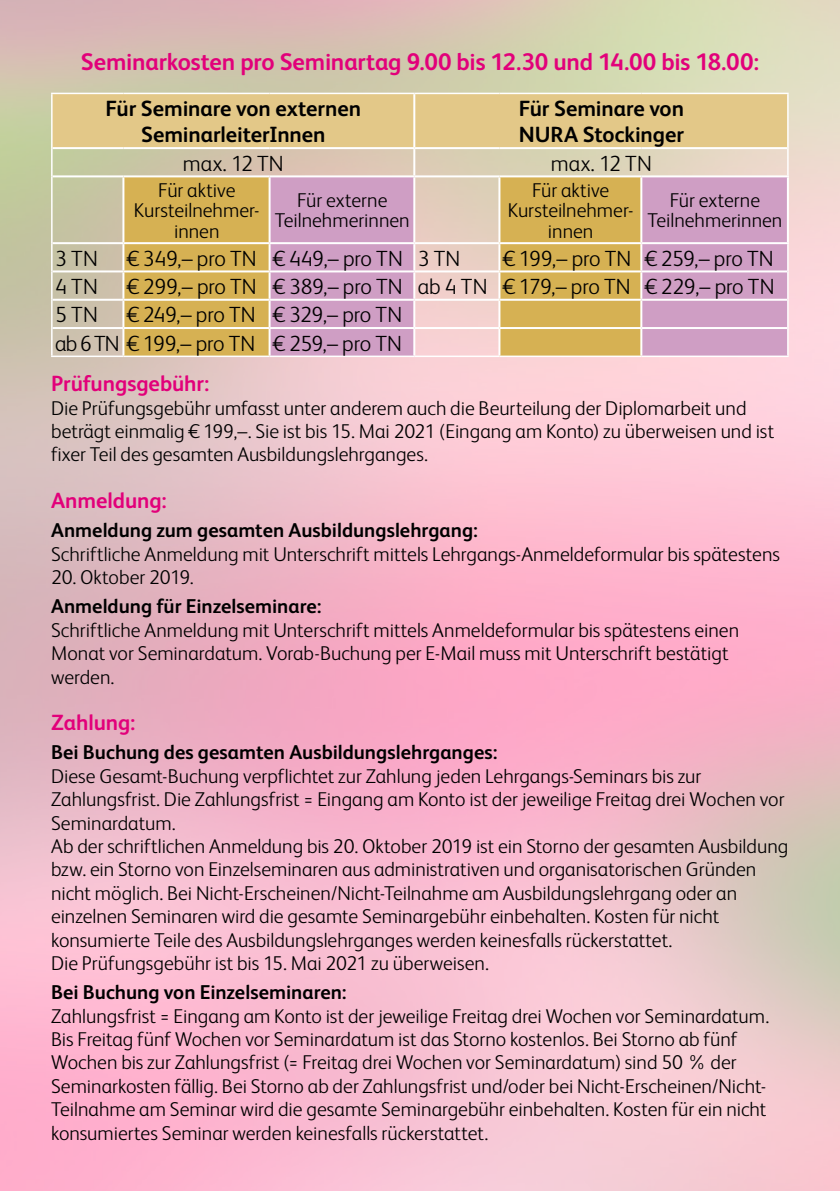
<style>
.page{position:relative;width:840px;height:1191px;background:#fff}
.page>*{position:absolute;margin:0;border:0;box-sizing:border-box;transform-origin:0 0}
.Fliesst_11pt-reg{font:700 24px "FS Albert";letter-spacing:-.005em;color:#e2007a}
.Fliesst_11pt-reg-2{font:300 22px "FS Albert";letter-spacing:-.01em;color:#000}
.Fliesst_11pt-reg-3{font:700 22px/26.4px "FS Albert";letter-spacing:-.005em;color:#000;text-align:center}
.Fliesst_11pt-reg-4{font:700 22px "FS Albert";letter-spacing:-.005em;color:#e2007a}
.Fliesst_11pt-reg-5{font:300 20px/23.4px "FS Albert";color:#000}
.Fliesst_11pt-reg-6{font:700 20px "FS Albert";color:#000}
</style>
<div class="page">
<div style="left:53px;top:94px;width:733px;height:53px;background:#e3c888"></div>
<div style="left:124px;top:177px;width:144px;height:178px;background:#d6b153"></div>
<svg style="left:270px;top:177px;width:516px;height:178px;fill:#cf9ec4"></svg>
<hr style="left:413px;top:94px;width:2px;height:53px;background:#fff">
<hr style="left:413px;top:177px;width:2px;height:65px;background:#fff">
<hr style="left:498px;top:177px;width:2px;height:65px;background:#fff">
<hr style="left:640px;top:177px;width:2px;height:65px;background:#fff">
<hr style="left:123px;top:242px;width:146px;height:2px;background:#fff">
<hr style="left:269px;top:242px;width:145px;height:2px;background:#fff">
<hr style="left:414px;top:242px;width:85px;height:2px;background:#fff">
<hr style="left:413px;top:244px;width:2px;height:26px;background:#fff">
<hr style="left:499px;top:242px;width:142px;height:2px;background:#fff">
<hr style="left:498px;top:244px;width:2px;height:26px;background:#fff">
<hr style="left:641px;top:242px;width:147px;height:2px;background:#fff">
<hr style="left:640px;top:244px;width:2px;height:26px;background:#fff">
<hr style="left:123px;top:270px;width:146px;height:2px;background:#fff">
<hr style="left:269px;top:270px;width:145px;height:2px;background:#fff">
<hr style="left:414px;top:270px;width:85px;height:2px;background:#fff">
<hr style="left:413px;top:272px;width:2px;height:27px;background:#fff">
<hr style="left:499px;top:270px;width:142px;height:2px;background:#fff">
<hr style="left:498px;top:272px;width:2px;height:27px;background:#fff">
<hr style="left:641px;top:270px;width:145px;height:2px;background:#fff">
<hr style="left:640px;top:272px;width:2px;height:27px;background:#fff">
<hr style="left:123px;top:299px;width:146px;height:2px;background:#fff">
<hr style="left:269px;top:299px;width:145px;height:2px;background:#fff">
<hr style="left:414px;top:299px;width:85px;height:2px;background:#fff">
<hr style="left:413px;top:301px;width:2px;height:26px;background:#fff">
<hr style="left:499px;top:299px;width:142px;height:2px;background:#fff">
<hr style="left:498px;top:301px;width:2px;height:26px;background:#fff">
<hr style="left:641px;top:299px;width:145px;height:2px;background:#fff">
<hr style="left:640px;top:301px;width:2px;height:26px;background:#fff">
<hr style="left:123px;top:327px;width:146px;height:2px;background:#fff">
<hr style="left:269px;top:327px;width:145px;height:2px;background:#fff">
<hr style="left:414px;top:327px;width:85px;height:2px;background:#fff">
<hr style="left:413px;top:329px;width:2px;height:26px;background:#fff">
<hr style="left:499px;top:327px;width:142px;height:2px;background:#fff">
<hr style="left:498px;top:329px;width:2px;height:26px;background:#fff">
<hr style="left:641px;top:327px;width:145px;height:2px;background:#fff">
<hr style="left:640px;top:329px;width:2px;height:26px;background:#fff">
<p class="Fliesst_11pt-reg" style="left:81px;top:47px;width:679px">Seminarkosten pro Seminartag 9.00 bis 12.30 und 14.00 bis 18.00:</p>
<p class="Fliesst_11pt-reg-3" style="left:105px;top:95px;width:257px">Für Seminare von externen<br>SeminarleiterInnen</p>
<p class="Fliesst_11pt-reg-3" style="left:518px;top:95px;width:167px;text-align:left">Für Seminare von<br>NURA Stockinger</p>
<p class="Fliesst_11pt-reg-2" style="left:183px;top:150px;width:102px">max. 12 TN</p>
<p class="Fliesst_11pt-reg-2" style="left:550px;top:150px;width:102px">max. 12 TN</p>
<p class="Fliesst_11pt-reg-5" style="left:134px;top:180px;width:127px;line-height:20px;text-align:center">Für aktive<br>Kursteilnehmer&shy;innen</p>
<p class="Fliesst_11pt-reg-5" style="left:274px;top:190px;width:136px;line-height:20px;text-align:center">Für externe<br>Teilnehmerinnen</p>
<p class="Fliesst_11pt-reg-5" style="left:507px;top:180px;width:127px;line-height:20px;text-align:center">Für aktive<br>Kursteilnehmer&shy;innen</p>
<p class="Fliesst_11pt-reg-5" style="left:647px;top:190px;width:136px;line-height:20px;text-align:center">Für externe<br>Teilnehmerinnen</p>
<p class="Fliesst_11pt-reg-2" style="left:55px;top:245px;width:44px">3 TN</p>
<p class="Fliesst_11pt-reg-2" style="left:127px;top:245px;width:131px">€ 349,– pro TN</p>
<p class="Fliesst_11pt-reg-2" style="left:273px;top:245px;width:131px">€ 449,– pro TN</p>
<p class="Fliesst_11pt-reg-2" style="left:417px;top:245px;width:44px">3 TN</p>
<p class="Fliesst_11pt-reg-2" style="left:502px;top:245px;width:130px">€ 199,– pro TN</p>
<p class="Fliesst_11pt-reg-2" style="left:644px;top:245px;width:130px">€ 259,– pro TN</p>
<p class="Fliesst_11pt-reg-2" style="left:55px;top:274px;width:44px">4 TN</p>
<p class="Fliesst_11pt-reg-2" style="left:127px;top:274px;width:131px">€ 299,– pro TN</p>
<p class="Fliesst_11pt-reg-2" style="left:273px;top:274px;width:131px">€ 389,– pro TN</p>
<p class="Fliesst_11pt-reg-2" style="left:417px;top:274px;width:71px">ab 4 TN</p>
<p class="Fliesst_11pt-reg-2" style="left:502px;top:274px;width:129px">€ 179,– pro TN</p>
<p class="Fliesst_11pt-reg-2" style="left:644px;top:274px;width:131px">€ 229,– pro TN</p>
<p class="Fliesst_11pt-reg-2" style="left:55px;top:302px;width:44px">5 TN</p>
<p class="Fliesst_11pt-reg-2" style="left:127px;top:302px;width:130px">€ 249,– pro TN</p>
<p class="Fliesst_11pt-reg-2" style="left:273px;top:302px;width:131px">€ 329,– pro TN</p>
<p class="Fliesst_11pt-reg-2" style="left:55px;top:330px;width:201px">ab 6 TN € 199,– pro TN</p>
<p class="Fliesst_11pt-reg-2" style="left:273px;top:330px;width:130px">€ 259,– pro TN</p>
<p class="Fliesst_11pt-reg-4" style="left:51px;top:371px;width:160px">Prüfungsgebühr:</p>
<p class="Fliesst_11pt-reg-5" style="left:51px;top:396px;width:724px">Die Prüfungsgebühr umfasst unter anderem auch die Beurteilung der Diplomarbeit und beträgt einmalig € 199,–. Sie ist bis 15. Mai 2021 (Eingang am Konto) zu überweisen und ist fixer Teil des gesamten Ausbildungslehrganges.</p>
<p class="Fliesst_11pt-reg-4" style="left:51px;top:488px;width:117px">Anmeldung:</p>
<p class="Fliesst_11pt-reg-6" style="left:51px;top:519px;width:428px">Anmeldung zum gesamten Ausbildungslehrgang:</p>
<p class="Fliesst_11pt-reg-5" style="left:51px;top:542px;width:730px">Schriftliche Anmeldung mit Unterschrift mittels Lehrgangs-Anmeldeformular bis spätestens</p>
<p class="Fliesst_11pt-reg-5" style="left:51px;top:565px;width:144px">20. Oktober 2019.</p>
<p class="Fliesst_11pt-reg-6" style="left:51px;top:595px;width:272px">Anmeldung für Einzelseminare:</p>
<p class="Fliesst_11pt-reg-5" style="left:51px;top:618px;width:689px">Schriftliche Anmeldung mit Unterschrift mittels Anmeldeformular bis spätestens einen<br>Monat vor Seminardatum. Vorab-Buchung per E-Mail muss mit Unterschrift bestätigt werden.</p>
<p class="Fliesst_11pt-reg-4" style="left:51px;top:710px;width:86px">Zahlung:</p>
<p class="Fliesst_11pt-reg-6" style="left:51px;top:741px;width:447px">Bei Buchung des gesamten Ausbildungslehrganges:</p>
<p class="Fliesst_11pt-reg-5" style="left:51px;top:764px;width:734px">Diese Gesamt-Buchung verpflichtet zur Zahlung jeden Lehrgangs-Seminars bis zur<br>Zahlungsfrist. Die Zahlungsfrist = Eingang am Konto ist der jeweilige Freitag drei Wochen vor<br>Seminardatum.</p>
<p class="Fliesst_11pt-reg-5" style="left:51px;top:834px;width:738px">Ab der schriftlichen Anmeldung bis 20. Oktober 2019 ist ein Storno der gesamten Ausbildung bzw. ein Storno von Einzelseminaren aus administrativen und organisatorischen Gründen nicht möglich. Bei Nicht-Erscheinen/Nicht-Teilnahme am Ausbildungslehrgang oder an einzelnen Seminaren wird die gesamte Seminargebühr einbehalten. Kosten für nicht konsumierte Teile des Ausbildungslehrganges werden keinesfalls rückerstattet.</p>
<p class="Fliesst_11pt-reg-5" style="left:51px;top:951px;width:439px">Die Prüfungsgebühr ist bis 15. Mai 2021 zu überweisen.</p>
<p class="Fliesst_11pt-reg-6" style="left:51px;top:980px;width:297px">Bei Buchung von Einzelseminaren:</p>
<p class="Fliesst_11pt-reg-5" style="left:51px;top:1004px;width:719px">Zahlungsfrist = Eingang am Konto ist der jeweilige Freitag drei Wochen vor Seminardatum.</p>
<p class="Fliesst_11pt-reg-5" style="left:51px;top:1027px;width:716px">Bis Freitag fünf Wochen vor Seminardatum ist das Storno kostenlos. Bei Storno ab fünf Wochen bis zur Zahlungsfrist (= Freitag drei Wochen vor Seminardatum) sind 50 % der Seminarkosten fällig. Bei Storno ab der Zahlungsfrist und/oder bei Nicht-Erscheinen/Nicht-Teilnahme am Seminar wird die gesamte Seminargebühr einbehalten. Kosten für ein nicht konsumiertes Seminar werden keinesfalls rückerstattet.</p>
</div>
